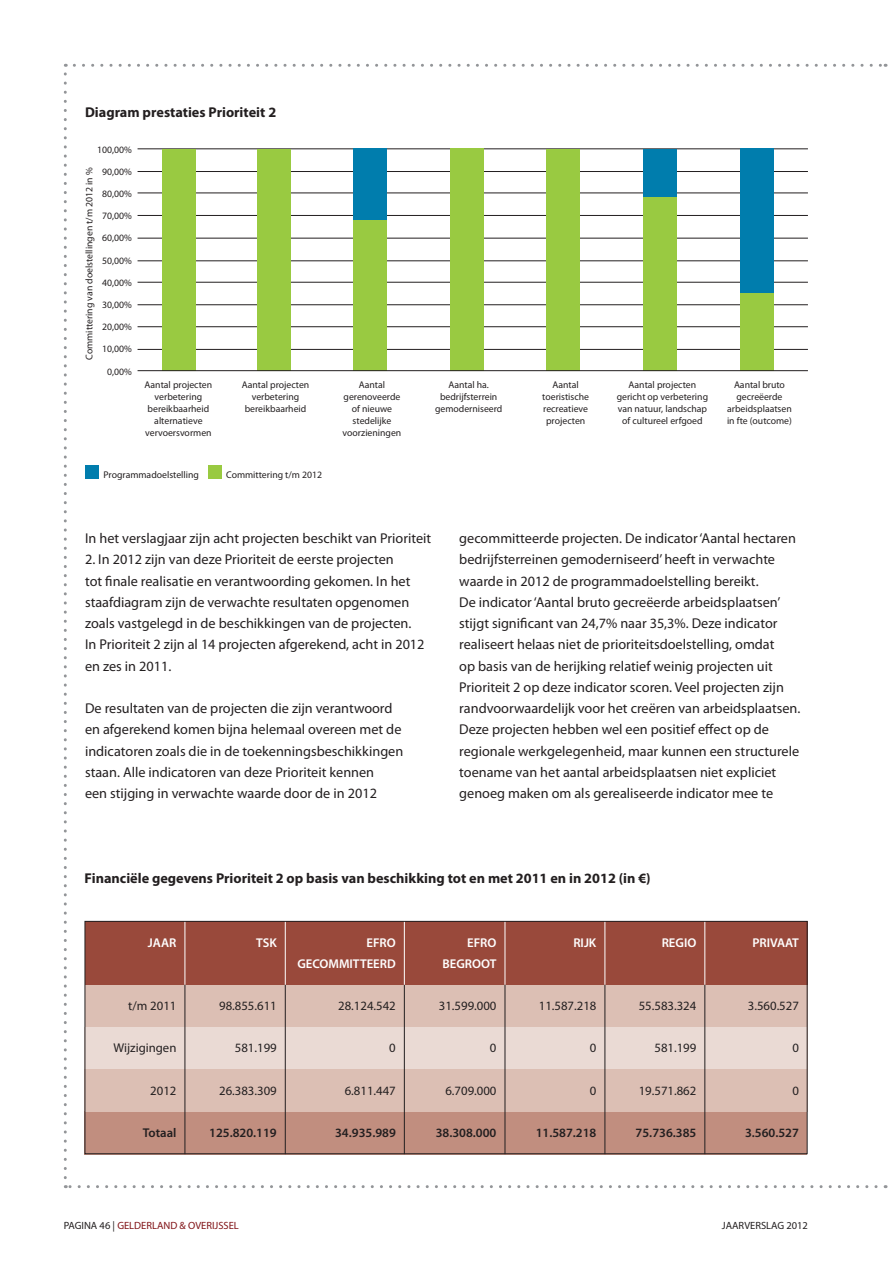
<style>
.page{position:relative;width:893px;height:1263px;background:#fff}
.page>*{position:absolute;margin:0;border:0;box-sizing:border-box;transform-origin:0 0}
.t1{font:14.25px/21.3px "Myriad Pro";color:#231f20}
.t2{font:700 14.25px "Myriad Pro";color:#231f20}
.t3{font:12.75px "Myriad Pro";color:#231f20}
.t4{font:600 12.75px "Myriad Pro";color:#231f20}
.t5{font:600 12.75px/21.1px "Myriad Pro";color:#fff;text-align:right}
.t6{font:10.5px "Myriad Pro";color:#811418}
.t7{font:10.5px "Myriad Pro";color:#231f20}
.t8{font:9.75px/12px "Myriad Pro";color:#231f20;text-align:center}
.s1{color:#231f20}
</style>
<div class="page">
<svg style="left:65px;top:1185px;width:811px;height:3px"></svg>
<svg style="left:64px;top:64px;width:3px;height:1114px"></svg>
<svg style="left:74px;top:64px;width:812px;height:3px"></svg>
<div style="left:84px;top:1111px;width:723px;height:43px;background:#c18e7f"></div>
<div style="left:85px;top:984px;width:723px;height:128px;background:#dcbfb4"></div>
<div style="left:84px;top:1027px;width:723px;height:42px;background:#eadad4"></div>
<div style="left:85px;top:921px;width:722px;height:64px;background:#99493b"></div>
<hr style="left:604px;top:985px;width:1px;height:169px;background:#231f20">
<hr style="left:704px;top:985px;width:1px;height:169px;background:#231f20">
<hr style="left:505px;top:985px;width:1px;height:169px;background:#231f20">
<hr style="left:404px;top:985px;width:1px;height:169px;background:#231f20">
<hr style="left:285px;top:985px;width:1px;height:169px;background:#231f20">
<hr style="left:185px;top:985px;width:1px;height:169px;background:#231f20">
<hr style="left:185px;top:921px;width:1px;height:64px;background:#fff">
<hr style="left:285px;top:921px;width:1px;height:64px;background:#fff">
<hr style="left:404px;top:921px;width:1px;height:64px;background:#fff">
<hr style="left:505px;top:921px;width:1px;height:64px;background:#fff">
<hr style="left:604px;top:921px;width:1px;height:64px;background:#fff">
<hr style="left:704px;top:921px;width:1px;height:64px;background:#fff">
<div style="left:85px;top:921px;width:722px;height:233px;border:1px solid #231f20"></div>
<div style="left:85px;top:465px;width:14px;height:14px;background:#007dad"></div>
<div style="left:208px;top:465px;width:14px;height:14px;background:#99ca41"></div>
<hr style="left:138px;top:349px;width:670px;height:1px;background:#231f20">
<hr style="left:138px;top:326px;width:670px;height:1px;background:#231f20">
<hr style="left:138px;top:304px;width:670px;height:1px;background:#231f20">
<hr style="left:138px;top:282px;width:670px;height:1px;background:#231f20">
<hr style="left:138px;top:261px;width:670px;height:1px;background:#231f20">
<hr style="left:138px;top:238px;width:670px;height:1px;background:#231f20">
<hr style="left:138px;top:215px;width:670px;height:1px;background:#231f20">
<hr style="left:138px;top:193px;width:670px;height:1px;background:#231f20">
<hr style="left:138px;top:171px;width:670px;height:1px;background:#231f20">
<hr style="left:138px;top:149px;width:670px;height:1px;background:#231f20">
<div style="left:162px;top:149px;width:33px;height:222px;background:#99ca41"></div>
<div style="left:257px;top:149px;width:34px;height:222px;background:#99ca41"></div>
<div style="left:353px;top:219px;width:33px;height:152px;background:#99ca41"></div>
<div style="left:547px;top:149px;width:33px;height:222px;background:#99ca41"></div>
<div style="left:644px;top:195px;width:33px;height:176px;background:#99ca41"></div>
<div style="left:353px;top:149px;width:33px;height:71px;background:#007dad"></div>
<div style="left:644px;top:149px;width:33px;height:48px;background:#007dad"></div>
<div style="left:450px;top:149px;width:33px;height:222px;background:#99ca41"></div>
<div style="left:740px;top:289px;width:33px;height:82px;background:#99ca41"></div>
<hr style="left:138px;top:370px;width:670px;height:1px;background:#231f20">
<div style="left:740px;top:149px;width:33px;height:144px;background:#007dad"></div>
<p class="t2" style="left:85px;top:107px;width:193px">Diagram prestaties Prioriteit 2</p>
<p class="t8" style="left:97px;top:144px;width:36px">100,00%</p>
<p class="t8" style="left:102px;top:166px;width:31px">90,00%</p>
<p class="t8" style="left:102px;top:188px;width:31px">80,00%</p>
<p class="t8" style="left:102px;top:211px;width:31px">70,00%</p>
<p class="t8" style="left:102px;top:233px;width:31px">60,00%</p>
<p class="t8" style="left:102px;top:255px;width:31px">50,00%</p>
<p class="t8" style="left:102px;top:277px;width:31px">40,00%</p>
<p class="t8" style="left:102px;top:299px;width:31px">30,00%</p>
<p class="t8" style="left:102px;top:322px;width:31px">20,00%</p>
<p class="t8" style="left:102px;top:344px;width:31px">10,00%</p>
<p class="t8" style="left:107px;top:366px;width:26px">0,00%</p>
<p class="t8" style="left:84px;top:360px;width:194px;rotate:-90deg">Committering van doelstellingen t/m 2012 in %</p>
<p class="t8" style="left:242px;top:379px;width:69px">Aantal projecten verbetering bereikbaarheid</p>
<p class="t8" style="left:145px;top:379px;width:69px">Aantal projecten verbetering bereikbaarheid alternatieve vervoersvormen</p>
<p class="t8" style="left:343px;top:379px;width:60px">Aantal gerenoveerde of nieuwe stedelijke voorzieningen</p>
<p class="t8" style="left:435px;top:379px;width:69px">Aantal ha. bedrijfsterrein gemoderniseerd</p>
<p class="t8" style="left:542px;top:379px;width:48px">Aantal toeristische recreatieve projecten</p>
<p class="t8" style="left:617px;top:379px;width:93px">Aantal projecten gericht op verbetering van natuur, landschap of cultureel erfgoed</p>
<p class="t8" style="left:727px;top:379px;width:66px">Aantal bruto gecreëerde arbeidsplaatsen in fte (outcome)</p>
<p class="t8" style="left:104px;top:469px;width:97px">Programmadoelstelling</p>
<p class="t8" style="left:226px;top:469px;width:97px">Committering t/m 2012</p>
<p class="t1" style="left:85px;top:528px;width:348px">In het verslagjaar zijn acht projecten beschikt van Prioriteit</p>
<p class="t1" style="left:85px;top:550px;width:341px">2. In 2012 zijn van deze Prioriteit de eerste projecten<br>tot finale realisatie en verantwoording gekomen. In het staafdiagram zijn de verwachte resultaten opgenomen zoals vastgelegd in de beschikkingen van de projecten.<br>In Prioriteit 2 zijn al 14 projecten afgerekend, acht in 2012 en zes in 2011.</p>
<p class="t1" style="left:85px;top:699px;width:320px">De resultaten van de projecten die zijn verantwoord en afgerekend komen bijna helemaal overeen met de indicatoren zoals die in de toekenningsbeschikkingen staan. Alle indicatoren van deze Prioriteit kennen<br>een stijging in verwachte waarde door de in 2012</p>
<p class="t1" style="left:459px;top:528px;width:343px">gecommitteerde projecten. De indicator ‘Aantal hectaren bedrijfsterreinen gemoderniseerd’ heeft in verwachte waarde in 2012 de programmadoelstelling bereikt.<br>De indicator ‘Aantal bruto gecreëerde arbeidsplaatsen’ stijgt significant van 24,7% naar 35,3%. Deze indicator realiseert helaas niet de prioriteitsdoelstelling, omdat<br>op basis van de herijking relatief weinig projecten uit Prioriteit 2 op deze indicator scoren. Veel projecten zijn randvoorwaardelijk voor het creëren van arbeidsplaatsen.<br>Deze projecten hebben wel een positief effect op de regionale werkgelegenheid, maar kunnen een structurele toename van het aantal arbeidsplaatsen niet expliciet genoeg maken om als gerealiseerde indicator mee te</p>
<p class="t2" style="left:85px;top:872px;width:568px">Financiële gegevens Prioriteit 2 op basis van beschikking tot en met 2011 en in 2012 (in €)</p>
<p class="t5" style="left:148px;top:932px;width:30px">JAAR</p>
<p class="t3" style="left:128px;top:1001px;width:50px">t/m 2011</p>
<p class="t3" style="left:114px;top:1043px;width:64px">Wijzigingen</p>
<p class="t3" style="left:150px;top:1085px;width:28px">2012</p>
<p class="t4" style="left:143px;top:1128px;width:35px">Totaal</p>
<p class="t5" style="left:256px;top:932px;width:22px">TSK</p>
<p class="t3" style="left:219px;top:1001px;width:59px">98.855.611</p>
<p class="t3" style="left:235px;top:1043px;width:43px">581.199</p>
<p class="t3" style="left:219px;top:1085px;width:59px">26.383.309</p>
<p class="t4" style="left:209px;top:1128px;width:69px">125.820.119</p>
<p class="t5" style="left:297px;top:932px;width:100px">EFRO<br>GECOMMITTEERD</p>
<p class="t3" style="left:338px;top:1001px;width:59px">28.124.542</p>
<p class="t3" style="left:389px;top:1043px;width:8px">0</p>
<p class="t3" style="left:345px;top:1085px;width:53px">6.811.447</p>
<p class="t4" style="left:335px;top:1128px;width:62px">34.935.989</p>
<p class="t5" style="left:442px;top:932px;width:55px">EFRO<br>BEGROOT</p>
<p class="t3" style="left:439px;top:1001px;width:59px">31.599.000</p>
<p class="t3" style="left:490px;top:1043px;width:8px">0</p>
<p class="t3" style="left:445px;top:1085px;width:53px">6.709.000</p>
<p class="t4" style="left:436px;top:1128px;width:62px">38.308.000</p>
<p class="t5" style="left:573px;top:932px;width:25px">RIJK</p>
<p class="t3" style="left:539px;top:1001px;width:59px">11.587.218</p>
<p class="t3" style="left:590px;top:1043px;width:8px">0</p>
<p class="t3" style="left:590px;top:1085px;width:8px">0</p>
<p class="t4" style="left:536px;top:1128px;width:62px">11.587.218</p>
<p class="t5" style="left:662px;top:932px;width:36px">REGIO</p>
<p class="t3" style="left:639px;top:1001px;width:59px">55.583.324</p>
<p class="t3" style="left:654px;top:1043px;width:43px">581.199</p>
<p class="t3" style="left:639px;top:1085px;width:59px">19.571.862</p>
<p class="t4" style="left:636px;top:1128px;width:62px">75.736.385</p>
<p class="t5" style="left:752px;top:932px;width:48px">PRIVAAT</p>
<p class="t3" style="left:748px;top:1001px;width:53px">3.560.527</p>
<p class="t3" style="left:792px;top:1043px;width:8px">0</p>
<p class="t3" style="left:792px;top:1085px;width:8px">0</p>
<p class="t4" style="left:745px;top:1128px;width:55px">3.560.527</p>
<p class="t6" style="left:64px;top:1222px;width:177px"><span class="s1">PAGINA 46 |</span> GELDERLAND &amp; OVERIJSSEL</p>
<p class="t7" style="left:722px;top:1222px;width:88px">JAARVERSLAG 2012</p>
</div>
